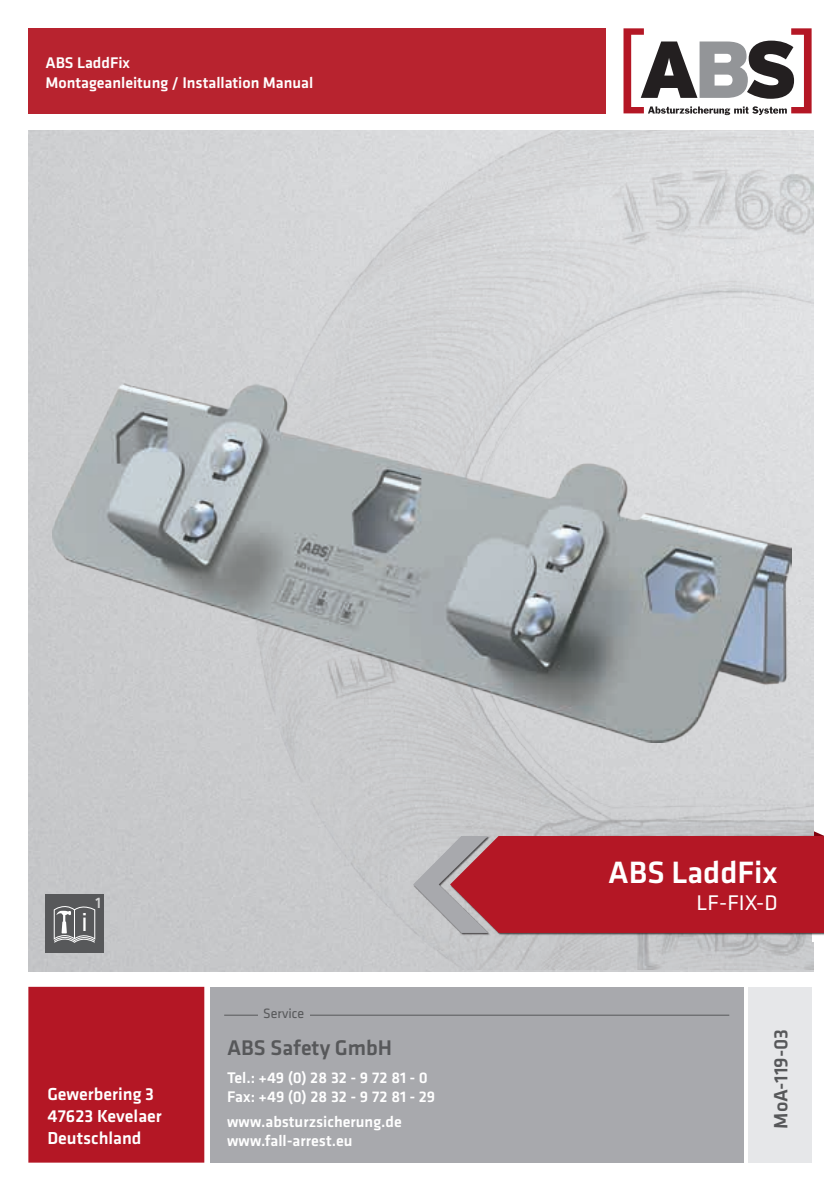
<style>
.page{position:relative;width:840px;height:1191px;background:#fff}
.page>*{position:absolute;margin:0;border:0;box-sizing:border-box;transform-origin:0 0}
.t1{font:500 32px "Klavika Basic";color:#fff}
.t2{font:24.4px "Tahoma";color:#fff}
.t3{font:500 22px "Klavika";color:#57585a}
.t4{font:22px "Klavika Basic";color:#fff}
.t5{font:500 20px "Klavika";color:#57585a}
.t6{font:500 18px/22px "Klavika Basic";color:#fff}
.t7{font:500 16px/19px "Klavika Basic";color:#fff}
.t8{font:500 16px/19.2px "Klavika";color:#fff}
.t9{font:500 15.8px "Klavika";color:#fff;scale:.9 1}
.t10{font:14px "Klavika Basic";color:#57585a}
</style>
<div class="page">
<div style="left:28px;top:130px;width:784px;height:841px;background:#cbccce"></div>
<img style="left:218px;top:130px;width:594px;height:839px">
<img style="left:52px;top:383px;width:739px;height:360px">
<div style="left:748px;top:986px;width:63px;height:176px;background:#e6e7e9"></div>
<div style="left:210px;top:986px;width:533px;height:176px;background:#a8a9ad"></div>
<hr style="left:224px;top:1014px;width:505px;height:1px;background:#57585a">
<div style="left:258px;top:997px;width:51px;height:31px;background:#a8a9ad"></div>
<div style="left:29px;top:987px;width:174px;height:174px;background:#b41725"></div>
<div style="left:28px;top:986px;width:176px;height:176px;border:2px solid #b41725"></div>
<div style="left:28px;top:28px;width:577px;height:85px;background:#b8232f"></div>
<svg style="left:623px;top:28px;width:188px;height:87px"></svg>
<div style="left:45px;top:894px;width:58px;height:58px;background:#57585a"></div>
<svg style="left:53px;top:906px;width:43px;height:37px"></svg>
<div style="left:811px;top:933px;width:12px;height:8px;background:#fff"></div>
<div style="left:413px;top:836px;width:413px;height:99px;background:#231f20;opacity:.75"></div>
<svg style="left:413px;top:828px;width:410px;height:105px;background:#b53b47"></svg>
<div style="left:823px;top:835px;width:13px;height:106px;background:#fff"></div>
<p class="t8" style="left:45px;top:53px;width:269px">ABS LaddFix<br>Montageanleitung / Installation Manual</p>
<h2 class="t2" style="left:82px;top:905px;width:7px">i</h2>
<p class="t9" style="left:96px;top:891px;width:8px">1</p>
<p class="t6" style="left:47px;top:1082px;width:116px">Gewerbering 3<br>47623 Kevelaer<br>Deutschland</p>
<p class="t10" style="left:263px;top:1004px;width:42px">Service</p>
<h3 class="t3" style="left:227px;top:1033px;width:166px">ABS Safety GmbH</h3>
<p class="t7" style="left:227px;top:1067px;width:209px">Tel.: +49 (0) 28 32 - 9 72 81 - 0<br>Fax: +49 (0) 28 32 - 9 72 81 - 29</p>
<p class="t7" style="left:227px;top:1111px;width:176px">www.absturzsicherung.de www.fall-arrest.eu</p>
<h1 class="t1" style="left:608px;top:851px;width:171px">ABS LaddFix</h1>
<h3 class="t4" style="left:696px;top:888px;width:82px">LF-FIX-D</h3>
<p class="t5" style="left:767px;top:1128px;width:101px;rotate:-90deg">MoA-119-03</p>
</div>
